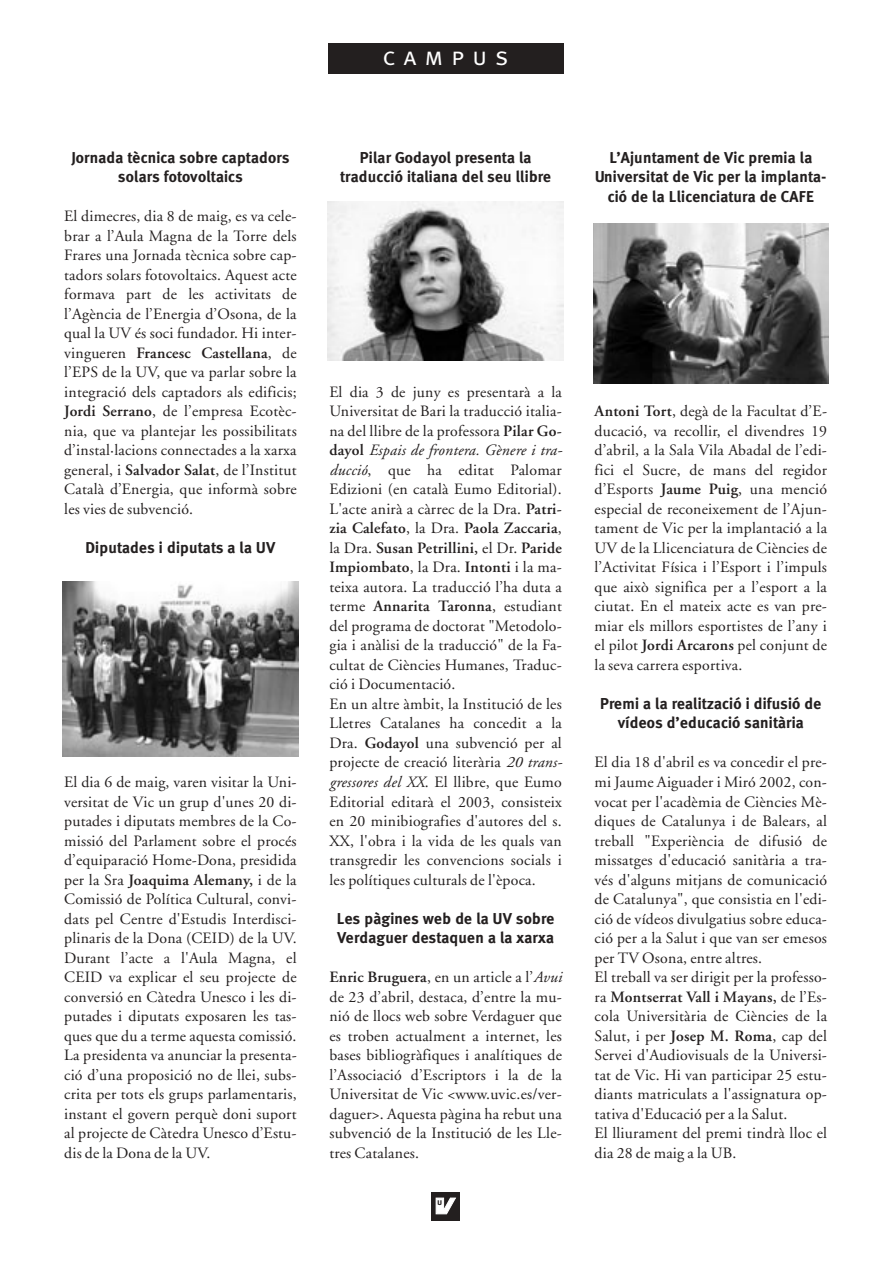
<style>
.page{position:relative;width:893px;height:1262px;background:#fff}
.page>*{position:absolute;margin:0;border:0;box-sizing:border-box;transform-origin:0 0}
.t1{font:25.5px "Meta Plus Normal Caps";letter-spacing:.32em;color:#fff}
.t2{font:15.75px/19.5px "Adobe Garamond";letter-spacing:.015em;color:#231f1f;text-align:justify}
.t3{font:700 15.75px/19.5px "Meta";letter-spacing:.015em;color:#231f1f;text-align:center}
.t4{font:8.7px "Meta Plus Bold Caps";color:#231f1f}
.s1{font-weight:600}
.s2{font-style:italic}
</style>
<div class="page">
<div style="left:431px;top:1192px;width:29px;height:28px;background:#231f1f"></div>
<svg style="left:436px;top:1197px;width:20px;height:17px"></svg>
<div style="left:328px;top:43px;width:235px;height:30px;background:#231f1f"></div>
<img style="left:593px;top:223px;width:235px;height:160px">
<img style="left:328px;top:202px;width:235px;height:158px">
<img style="left:63px;top:581px;width:235px;height:175px">
<h1 class="t1" style="left:383px;top:42px;width:127px">campus</h1>
<p class="t3" style="left:71px;top:149px;width:219px">Jornada tècnica sobre captadors solars fotovoltaics</p>
<p class="t2" style="left:64px;top:208px;width:234px">El dimecres, dia 8 de maig, es va cele&shy;brar a l’Aula Magna de la Torre dels Frares una Jornada tècnica sobre cap&shy;tadors solars fotovoltaics. Aquest acte formava part de les activitats de l’Agència de l’Energia d’Osona, de la qual la UV és soci fundador. Hi inter&shy;vingueren <span class="s1">Francesc Castellana</span>, de l’EPS de la UV, que va parlar sobre la integració dels captadors als edificis; <span class="s1">Jordi Serrano</span>, de l’empresa Ecotèc&shy;nia, que va plantejar les possibilitats d’instal·lacions connectades a la xarxa general, i <span class="s1">Salvador Salat</span>, de l’Institut Català d’Energia, que informà sobre les vies de subvenció.</p>
<p class="t3" style="left:86px;top:539px;width:191px">Diputades i diputats a la UV</p>
<p class="t2" style="left:64px;top:773px;width:234px">El dia 6 de maig, varen visitar la Uni&shy;versitat de Vic un grup d'unes 20 di&shy;putades i diputats membres de la Co&shy;missió del Parlament sobre el procés d’equiparació Home-Dona, presidida per la Sra <span class="s1">Joaquima Alemany,</span> i de la Comissió de Política Cultural, convi&shy;dats pel Centre d'Estudis Interdisci&shy;plinaris de la Dona (CEID) de la UV.<br>Durant l’acte a l'Aula Magna, el CEID va explicar el seu projecte de conversió en Càtedra Unesco i les di&shy;putades i diputats exposaren les tas&shy;ques que du a terme aquesta comissió.<br>La presidenta va anunciar la presenta&shy;ció d’una proposició no de llei, subs&shy;crita per tots els grups parlamentaris, instant el govern perquè doni suport al projecte de Càtedra Unesco d’Estu&shy;dis de la Dona de la UV.</p>
<p class="t3" style="left:340px;top:149px;width:212px">Pilar Godayol presenta la traducció italiana del seu llibre</p>
<p class="t3" style="left:595px;top:149px;width:233px">L’Ajuntament de Vic premia la<br>Universitat de Vic per la implanta&shy;ció de la Llicenciatura de CAFE</p>
<p class="t2" style="left:329px;top:383px;width:234px;text-align:left">El dia 3 de juny es presentarà a la Universitat de Bari la traducció italia&shy;na del llibre de la professora <span class="s1">Pilar Go&shy;dayol</span> <span class="s2">Espais de frontera. Gènere i tra&shy;ducció</span>, que ha editat Palomar Edizioni (en català Eumo Editorial).<br>L'acte anirà a càrrec de la Dra. <span class="s1">Patri&shy;zia Calefato</span>, la Dra. <span class="s1">Paola Zaccaria</span>, la Dra. <span class="s1">Susan Petrillini,</span> el Dr. <span class="s1">Paride Impiombato</span>, la Dra. <span class="s1">Intonti</span> i la ma&shy;teixa autora. La traducció l’ha duta a terme <span class="s1">Annarita Taronna</span>, estudiant del programa de doctorat "Metodolo&shy;gia i anàlisi de la traducció" de la Fa&shy;cultat de Ciències Humanes, Traduc&shy;ció i Documentació.<br>En un altre àmbit, la Institució de les Lletres Catalanes ha concedit a la Dra. <span class="s1">Godayol</span> una subvenció per al projecte de creació literària <span class="s2">20 trans&shy;gressores del XX</span>. El llibre, que Eumo Editorial editarà el 2003, consisteix en 20 minibiografies d'autores del s.<br>XX, l'obra i la vida de les quals van transgredir les convencions socials i les polítiques culturals de l'època.</p>
<p class="t3" style="left:337px;top:910px;width:219px;text-align:left">Les pàgines web de la UV sobre<br>Verdaguer destaquen a la xarxa</p>
<p class="t2" style="left:329px;top:968px;width:234px"><span class="s1">Enric Bruguera</span>, en un article a l’<span class="s2">Avui </span>de 23 d’abril, destaca, d’entre la mu&shy;nió de llocs web sobre Verdaguer que es troben actualment a internet, les bases bibliogràfiques i analítiques de l’Associació d’Escriptors i la de la Universitat de Vic &lt;www.uvic.es/ver&shy;daguer&gt;. Aquesta pàgina ha rebut una subvenció de la Institució de les Lle&shy;tres Catalanes.</p>
<p class="t4" style="left:437px;top:1196px;width:7px">u</p>
<p class="t2" style="left:594px;top:403px;width:234px"><span class="s1">Antoni Tort</span>, degà de la Facultat d’E&shy;ducació, va recollir, el divendres 19 d’abril, a la Sala Vila Abadal de l’edi&shy;fici el Sucre, de mans del regidor d’Esports <span class="s1">Jaume Puig</span>, una menció especial de reconeixement de l’Ajun&shy;tament de Vic per la implantació a la UV de la Llicenciatura de Ciències de l’Activitat Física i l’Esport i l’impuls que això significa per a l’esport a la ciutat. En el mateix acte es van pre&shy;miar els millors esportistes de l’any i el pilot <span class="s1">Jordi Arcarons</span> pel conjunt de la seva carrera esportiva.</p>
<p class="t3" style="left:600px;top:695px;width:223px">Premi a la realització i difusió de vídeos d’educació sanitària</p>
<p class="t2" style="left:594px;top:754px;width:234px;text-align:left">El dia 18 d'abril es va concedir el pre&shy;mi Jaume Aiguader i Miró 2002, con&shy;vocat per l'acadèmia de Ciències Mè&shy;diques de Catalunya i de Balears, al treball "Experiència de difusió de missatges d'educació sanitària a tra&shy;vés d'alguns mitjans de comunicació de Catalunya", que consistia en l'edi&shy;ció de vídeos divulgatius sobre educa&shy;ció per a la Salut i que van ser emesos per TV Osona, entre altres.<br>El treball va ser dirigit per la professo&shy;ra <span class="s1">Montserrat Vall i Mayans,</span> de l’Es&shy;cola Universitària de Ciències de la Salut, i per <span class="s1">Josep M. Roma</span>, cap del Servei d'Audiovisuals de la Universi&shy;tat de Vic. Hi van participar 25 estu&shy;diants matriculats a l'assignatura op&shy;tativa d'Educació per a la Salut.<br>El lliurament del premi tindrà lloc el dia 28 de maig a la UB.</p>
</div>
